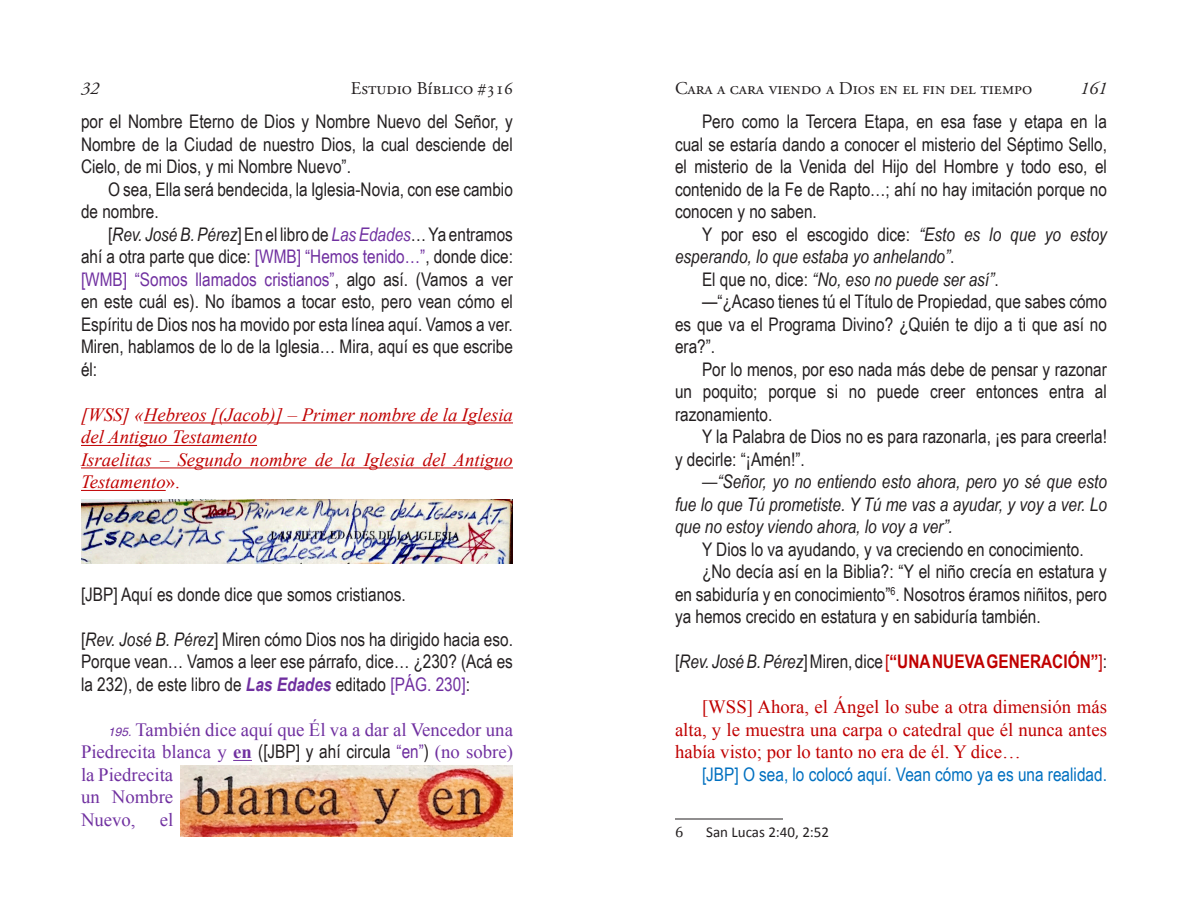
<style>
.page{position:relative;width:1188px;height:918px;background:#fff}
.page>*{position:absolute;margin:0;border:0;box-sizing:border-box;transform-origin:0 0}
.t1{font:18.75px/22.5px "Arial Narrow";color:#231f20;text-align:justify}
.t2{font:italic 18.75px/22.5px "Arial Narrow";color:#231f20;text-align:justify}
.t3{font:18.75px/22.5px "Times New Roman";color:#c00000;text-align:justify}
.t4{font:italic 18.75px/22.5px "Times New Roman";color:#c00000}
.t5{font:18.75px/22.5px "Times New Roman";color:#7030a0}
.t6{font:700 18.75px "Arial Narrow";color:#c00000}
.t7{font:18.75px "Arial Narrow";color:#0070c0}
.t8{font:18px "Adobe Garamond Pro";color:#231f20}
.t9{font:italic 18px "Adobe Garamond Pro";color:#231f20}
.t10{font:15px "Calibri";color:#231f20}
.t11{font:15px "Cambria";color:#231f20}
.s1{font-style:italic}
.s2{font-style:italic;color:#7030a0}
.s3{color:#7030a0}
.s4{font-style:normal}
.s5{font-weight:700;font-style:italic;color:#7030a0}
.s6{font-family:"Helvetica";font-style:italic;font-size:12px}
.s7{font-weight:700}
.s8{font-family:"Arial Narrow";color:#231f20}
.s9{font-family:"Arial Narrow"}
.s10{font-weight:400;color:#231f20}
.s11{font-weight:400;font-style:italic;color:#231f20}
.s12{font-weight:400}
</style>
<div class="page">
<hr style="left:144px;top:423px;width:369px;height:1px;background:#c00000">
<hr style="left:81px;top:445px;width:176px;height:1px;background:#c00000">
<hr style="left:81px;top:468px;width:432px;height:1px;background:#c00000">
<hr style="left:81px;top:490px;width:85px;height:1px;background:#c00000">
<svg style="left:233px;top:760px;width:19px;height:1px"></svg>
<img style="left:81px;top:500px;width:432px;height:64px">
<img style="left:180px;top:766px;width:333px;height:71px">
<hr style="left:675px;top:819px;width:108px;height:1px;background:#231f20">
<p class="t9" style="left:81px;top:78px;width:19px">32</p>
<p class="t8" style="left:351px;top:78px;width:164px">Estudio Bíblico #316</p>
<p class="t1" style="left:81px;top:110px;width:433px">por el Nombre Eterno de Dios y Nombre Nuevo del Señor, y Nombre de la Ciudad de nuestro Dios, la cual desciende del Cielo, de mi Dios, y mi Nombre Nuevo”.</p>
<p class="t1" style="left:81px;top:177px;width:433px;text-indent:27px">O sea, Ella será bendecida, la Iglesia-Novia, con ese cambio de nombre.</p>
<p class="t1" style="left:81px;top:222px;width:434px;text-indent:27px">[<span class="s1">Rev. José B. Pérez</span>] En el libro de <span class="s2">Las Edades</span>… Ya entramos ahí a otra parte que dice: <span class="s3">[WMB] “Hemos tenido…”</span>, donde dice: <span class="s3">[WMB] “Somos llamados cristianos”</span>, algo así. (Vamos a ver en este cuál es). No íbamos a tocar esto, pero vean cómo el Espíritu de Dios nos ha movido por esta línea aquí. Vamos a ver.<br>Miren, hablamos de lo de la Iglesia… Mira, aquí es que escribe él:</p>
<p class="t4" style="left:81px;top:403px;width:434px">[WSS] «Hebreos [(Jacob)] – Primer nombre de la Iglesia del Antiguo Testamento<br>Israelitas – Segundo nombre de la Iglesia del Antiguo Testamento<span class="s4">».</span></p>
<p class="t1" style="left:81px;top:582px;width:326px">[JBP] Aquí es donde dice que somos cristianos.</p>
<p class="t1" style="left:81px;top:627px;width:434px">[<span class="s1">Rev. José B. Pérez</span>] Miren cómo Dios nos ha dirigido hacia eso.<br>Porque vean… Vamos a leer ese párrafo, dice… ¿230? (Acá es la 232), de este libro de <span class="s5">Las Edades</span> editado <span class="s3">[PÁG. 230]</span>:</p>
<p class="t5" style="left:81px;top:718px;width:434px;text-indent:27px"><span class="s6">195.</span> También dice aquí que Él va a dar al Vencedor una<br>Piedrecita blanca y <span class="s7">en</span> <span class="s8">([JBP] y ahí circula</span> <span class="s9">“en”</span><span class="s8">)</span> (no sobre) la Piedrecita<br>un Nombre<br>Nuevo,</p>
<p class="t5" style="left:160px;top:808px;width:15px">el</p>
<p class="t8" style="left:675px;top:78px;width:359px">Cara a cara viendo a Dios en el fin del tiempo</p>
<p class="t9" style="left:1080px;top:78px;width:28px">161</p>
<p class="t1" style="left:675px;top:110px;width:434px;text-indent:27px">Pero como la Tercera Etapa, en esa fase y etapa en la cual se estaría dando a conocer el misterio del Séptimo Sello, el misterio de la Venida del Hijo del Hombre y todo eso, el contenido de la Fe de Rapto…; ahí no hay imitación porque no conocen y no saben.</p>
<p class="t1" style="left:702px;top:222px;width:406px">Y por eso el escogido dice: <span class="s1">“Esto es lo que yo estoy</span></p>
<p class="t2" style="left:675px;top:245px;width:281px">esperando, lo que estaba yo anhelando”<span class="s4">.</span></p>
<p class="t2" style="left:702px;top:268px;width:298px"><span class="s4">El que no, dice:</span> “No, eso no puede ser así”<span class="s4">.</span></p>
<p class="t1" style="left:702px;top:290px;width:406px">—“¿Acaso tienes tú el Título de Propiedad, que sabes cómo</p>
<p class="t1" style="left:675px;top:312px;width:434px">es que va el Programa Divino? ¿Quién te dijo a ti que así no</p>
<p class="t1" style="left:675px;top:335px;width:42px">era?”.</p>
<p class="t1" style="left:702px;top:357px;width:407px">Por lo menos, por eso nada más debe de pensar y razonar</p>
<p class="t1" style="left:675px;top:380px;width:433px">un poquito; porque si no puede creer entonces entra al</p>
<p class="t1" style="left:675px;top:402px;width:99px">razonamiento.</p>
<p class="t1" style="left:702px;top:425px;width:407px">Y la Palabra de Dios no es para razonarla, ¡es para creerla!</p>
<p class="t1" style="left:675px;top:447px;width:131px">y decirle: “¡Amén!”.</p>
<p class="t2" style="left:675px;top:470px;width:433px;text-indent:27px">—“Señor, yo no entiendo esto ahora, pero yo sé que esto fue lo que Tú prometiste. Y Tú me vas a ayudar, y voy a ver. Lo que no estoy viendo ahora, lo voy a ver”.</p>
<p class="t1" style="left:702px;top:537px;width:383px">Y Dios lo va ayudando, y va creciendo en conocimiento.</p>
<p class="t1" style="left:702px;top:560px;width:406px">¿No decía así en la Biblia?: “Y el niño crecía en estatura y</p>
<p class="t1" style="left:675px;top:582px;width:433px">en sabiduría y en conocimiento”<sup>6</sup>. Nosotros éramos niñitos, pero</p>
<p class="t1" style="left:675px;top:605px;width:367px">ya hemos crecido en estatura y en sabiduría también.</p>
<p class="t6" style="left:675px;top:648px;width:433px"><span class="s10">[</span><span class="s11">Rev. José B. Pérez</span><span class="s10">] Miren, dice</span> <span class="s12">[</span>“UNA NUEVA GENERACIÓN”<span class="s12">]</span><span class="s10">:</span></p>
<p class="t3" style="left:675px;top:696px;width:434px;text-indent:27px">[WSS] Ahora, el Ángel lo sube a otra dimensión más alta, y le muestra una carpa o catedral que él nunca antes había visto; por lo tanto no era de él. Y dice…</p>
<p class="t7" style="left:702px;top:761px;width:406px">[JBP] O sea, lo colocó aquí. Vean cómo ya es una realidad.</p>
<p class="t11" style="left:675px;top:823px;width:10px">6</p>
<p class="t10" style="left:706px;top:823px;width:125px">San Lucas 2:40, 2:52</p>
</div>
